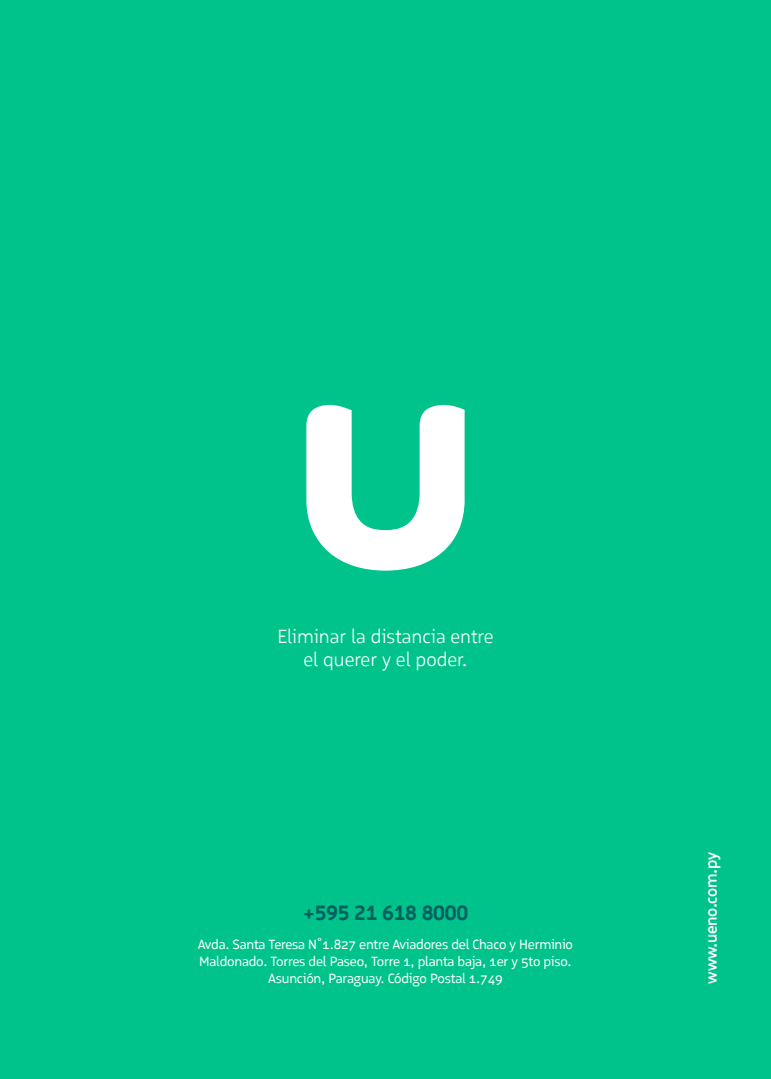
<style>
.page{position:relative;width:771px;height:1079px;background:#00c38c}
.page>*{position:absolute;margin:0;border:0;box-sizing:border-box;transform-origin:0 0}
.t1{font:700 21.38px "Logical";letter-spacing:-.015em;color:#00605f}
.t2{font:300 19.62px/22.4px "Logical";color:#fff;text-align:center}
.t3{font:500 16.5px "Logical";letter-spacing:-.015em;color:#fff}
.t4{font:13.75px/16.5px "Logical";letter-spacing:-.015em;color:#fff;text-align:center}
</style>
<div class="page">
<svg style="left:306px;top:405px;width:158px;height:166px"></svg>
<h2 class="t2" style="left:277px;top:625px;width:218px">Eliminar la distancia entre el querer y el poder.</h2>
<h1 class="t1" style="left:303px;top:899px;width:166px">+595 21 618 8000</h1>
<p class="t4" style="left:198px;top:936px;width:376px">Avda. Santa Teresa N°1.827 entre Aviadores del Chaco y Herminio<br>Maldonado. Torres del Paseo, Torre 1, planta baja, 1er y 5to piso.<br>Asunción, Paraguay. Código Postal 1.749</p>
<p class="t3" style="left:700px;top:984px;width:133px;rotate:-90deg">www.ueno.com.py</p>
</div>
